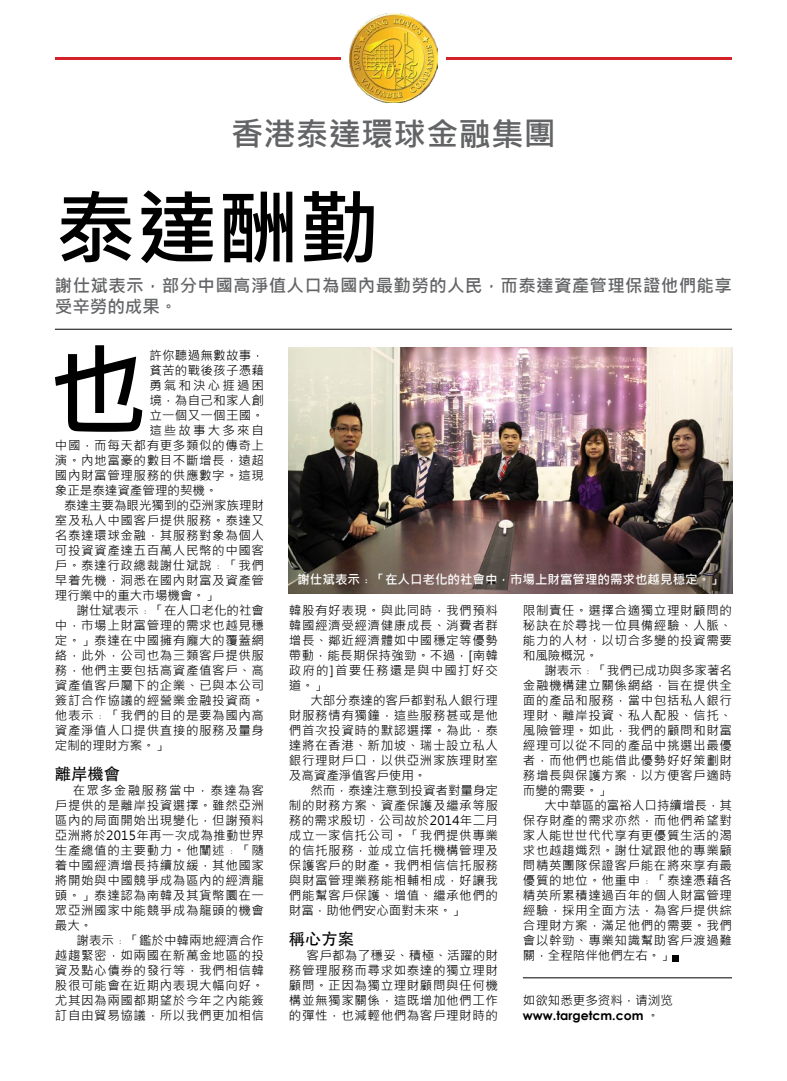
<style>
.page{position:relative;width:787px;height:1081px;background:#fff}
.page>*{position:absolute;margin:0;border:0;box-sizing:border-box;transform-origin:0 0}
.t1{font:700 81.25px "Microsoft Jheng Hei";color:#000}
.t2{font:700 32.5px "Microsoft Jheng Hei";color:#636466}
.t3{font:700 17.5px/21px "Microsoft Jheng Hei";letter-spacing:.02em;color:#636466}
.t4{font:16.25px "Adobe Heiti Std";color:#000}
.t5{font:12.5px/15px "Microsoft Jheng Hei";letter-spacing:.05em;color:#000;text-align:justify}
.t6{font:12.5px "Microsoft Jheng Hei";color:#000}
.t7{font:12.5px "Microsoft Jheng Hei";letter-spacing:.02em;color:#000}
.t8{font:700 12.5px "Microsoft Jheng Hei";color:#fff}
.t9{font:700 12.5px "Century Gothic";color:#000}
.t10{font:12.5px "Microsoft Jheng Hei";letter-spacing:.17em;color:#000}
.s1{font-family:"Microsoft Jheng Hei";font-weight:400}
</style>
<div class="page">
<hr style="left:55px;top:329px;width:677px;height:1px;background:#000">
<svg style="left:55px;top:345px;width:87px;height:87px"></svg>
<hr style="left:55px;top:57px;width:285px;height:2px;background:#d2232a">
<hr style="left:446px;top:57px;width:286px;height:2px;background:#d2232a">
<img style="left:349px;top:14px;width:89px;height:88px">
<hr style="left:523px;top:977px;width:209px;height:1px;background:#000">
<svg style="left:672px;top:955px;width:6px;height:6px"></svg>
<img style="left:288px;top:348px;width:444px;height:245px">
<h2 class="t2" style="left:231px;top:114px;width:326px">香港泰達環球金融集團</h2>
<h1 class="t1" style="left:55px;top:177px;width:327px">泰達酬勤</h1>
<h3 class="t3" style="left:55px;top:275px;width:678px">謝仕斌表示，部分中國高淨值人口為國內最勤勞的人民，而泰達資產管理保證他們能享受辛勞的成果。</h3>
<p class="t7" style="left:149px;top:348px;width:116px">許你聽過無數故事，</p>
<p class="t7" style="left:149px;top:363px;width:116px">貧苦的戰後孩子憑藉</p>
<p class="t10" style="left:149px;top:378px;width:116px">勇氣和決心捱過困</p>
<p class="t7" style="left:149px;top:393px;width:116px">境，為自己和家人創</p>
<p class="t7" style="left:149px;top:408px;width:116px">立一個又一個王國。</p>
<p class="t10" style="left:149px;top:423px;width:116px">這些故事大多來自</p>
<p class="t5" style="left:55px;top:438px;width:211px">中國，而每天都有更多類似的傳奇上</p>
<p class="t5" style="left:55px;top:453px;width:211px">演。內地富豪的數目不斷增長，遠超</p>
<p class="t5" style="left:55px;top:468px;width:211px">國內財富管理服務的供應數字。這現</p>
<p class="t6" style="left:55px;top:483px;width:164px">象正是泰達資產管理的契機。</p>
<p class="t6" style="left:64px;top:498px;width:201px">泰達主要為眼光獨到的亞洲家族理財</p>
<p class="t5" style="left:55px;top:513px;width:211px">室及私人中國客戶提供服務。泰達又</p>
<p class="t5" style="left:55px;top:528px;width:211px">名泰達環球金融，其服務對象為個人</p>
<p class="t5" style="left:55px;top:543px;width:211px">可投資資產達五百萬人民幣的中國客</p>
<p class="t5" style="left:55px;top:558px;width:211px">戶。泰達行政總裁謝仕斌說﹕「我們</p>
<p class="t5" style="left:55px;top:573px;width:211px">早着先機，洞悉在國內財富及資產管</p>
<p class="t6" style="left:55px;top:588px;width:164px">理行業中的重大市場機會。」</p>
<p class="t6" style="left:76px;top:603px;width:189px">謝仕斌表示﹕「在人口老化的社會</p>
<p class="t5" style="left:55px;top:618px;width:211px">中，市場上財富管理的需求也越見穩</p>
<p class="t5" style="left:55px;top:633px;width:211px">定。」泰達在中國擁有龐大的覆蓋網</p>
<p class="t5" style="left:55px;top:648px;width:211px">絡，此外，公司也為三類客戶提供服</p>
<p class="t5" style="left:55px;top:663px;width:211px">務，他們主要包括高資產值客戶、高</p>
<p class="t5" style="left:55px;top:678px;width:211px">資產值客戶屬下的企業、已與本公司</p>
<p class="t5" style="left:55px;top:693px;width:211px">簽訂合作協議的經營業金融投資商。</p>
<p class="t5" style="left:55px;top:708px;width:211px">他表示﹕「我們的目的是要為國內高</p>
<p class="t5" style="left:55px;top:723px;width:211px">資產淨值人口提供直接的服務及量身</p>
<p class="t6" style="left:55px;top:738px;width:114px">定制的理財方案。」</p>
<h3 class="t4" style="left:55px;top:764px;width:66px">離岸機會</h3>
<p class="t5" style="left:55px;top:783px;width:211px;text-indent:18px">在眾多金融服務當中，泰達為客戶提供的是離岸投資選擇。雖然亞洲區內的局面開始出現變化，但謝預料亞洲將於2015年再一次成為推動世界生產總值的主要動力。他闡述﹕「隨着中國經濟增長持續放緩，其他國家將開始與中國競爭成為區內的經濟龍頭。」泰達認為南韓及其貨幣圜在一眾亞洲國家中能競爭成為龍頭的機會最大。</p>
<p class="t5" style="left:55px;top:933px;width:211px;text-indent:22px">謝表示﹕「鑑於中韓兩地經濟合作越趨緊密，如兩國在新萬金地區的投資及點心債券的發行等，我們相信韓股很可能會在近期內表現大幅向好。尤其因為兩國都期望於今年之內能簽訂自由貿易協議，所以我們更加相信</p>
<p class="t8" style="left:297px;top:572px;width:426px">謝仕斌表示﹕「在人口老化的社會中，市場上財富管理的需求也越見穩定。」</p>
<p class="t5" style="left:289px;top:603px;width:211px">韓股有好表現。與此同時，我們預料韓國經濟受經濟健康成長、消費者群增長、鄰近經濟體如中國穩定等優勢帶動，能長期保持強勁。不過，[南韓政府的]首要任務還是與中國打好交道。」</p>
<p class="t5" style="left:289px;top:693px;width:211px;text-indent:22px">大部分泰達的客戶都對私人銀行理財服務情有獨鐘，這些服務甚或是他們首次投資時的默認選擇。為此，泰達將在香港、新加坡、瑞士設立私人銀行理財戶口，以供亞洲家族理財室及高資產淨值客戶使用。</p>
<p class="t5" style="left:289px;top:783px;width:211px;text-indent:22px">然而，泰達注意到投資者對量身定制的財務方案、資產保護及繼承等服務的需求殷切，公司故於2014年二月成立一家信托公司。「我們提供專業的信托服務，並成立信托機構管理及保護客戶的財產。我們相信信托服務與財富管理業務能相輔相成，好讓我們能幫客戶保護、增值、繼承他們的財富，助他們安心面對未來。」</p>
<h3 class="t4" style="left:289px;top:929px;width:67px">稱心方案</h3>
<p class="t5" style="left:289px;top:948px;width:211px;text-indent:18px">客戶都為了穩妥、積極、活躍的財務管理服務而尋求如泰達的獨立理財顧問。正因為獨立理財顧問與任何機構並無獨家關係，這既增加他們工作的彈性，也減輕他們為客戶理財時的</p>
<p class="t5" style="left:523px;top:603px;width:211px">限制責任。選擇合適獨立理財顧問的秘訣在於尋找一位具備經驗、人脈、能力的人材，以切合多變的投資需要和風險概況。</p>
<p class="t5" style="left:523px;top:663px;width:211px;text-indent:22px">謝表示﹕「我們已成功與多家著名金融機構建立關係網絡，旨在提供全面的產品和服務，當中包括私人銀行理財、離岸投資、私人配股、信托、風險管理。如此，我們的顧問和財富經理可以從不同的產品中挑選出最優者，而他們也能借此優勢好好策劃財務增長與保護方案，以方便客戶適時而變的需要。」</p>
<p class="t5" style="left:523px;top:798px;width:211px;text-indent:22px">大中華區的富裕人口持續增長，其保存財產的需求亦然，而他們希望對家人能世世代代享有更優質生活的渴求也越趨熾烈。謝仕斌跟他的專業顧問精英團隊保證客戶能在將來享有最優質的地位。他重申﹕「泰達憑藉各精英所累積達過百年的個人財富管理經驗，採用全面方法，為客戶提供綜合理財方案，滿足他們的需要。我們會以幹勁、專業知識幫助客戶渡過難關，全程陪伴他們左右。」</p>
<p class="t6" style="left:523px;top:993px;width:151px">如欲知悉更多资料，请浏览</p>
<p class="t9" style="left:523px;top:1008px;width:138px">www.targetcm.com <span class="s1">。</span></p>
</div>
